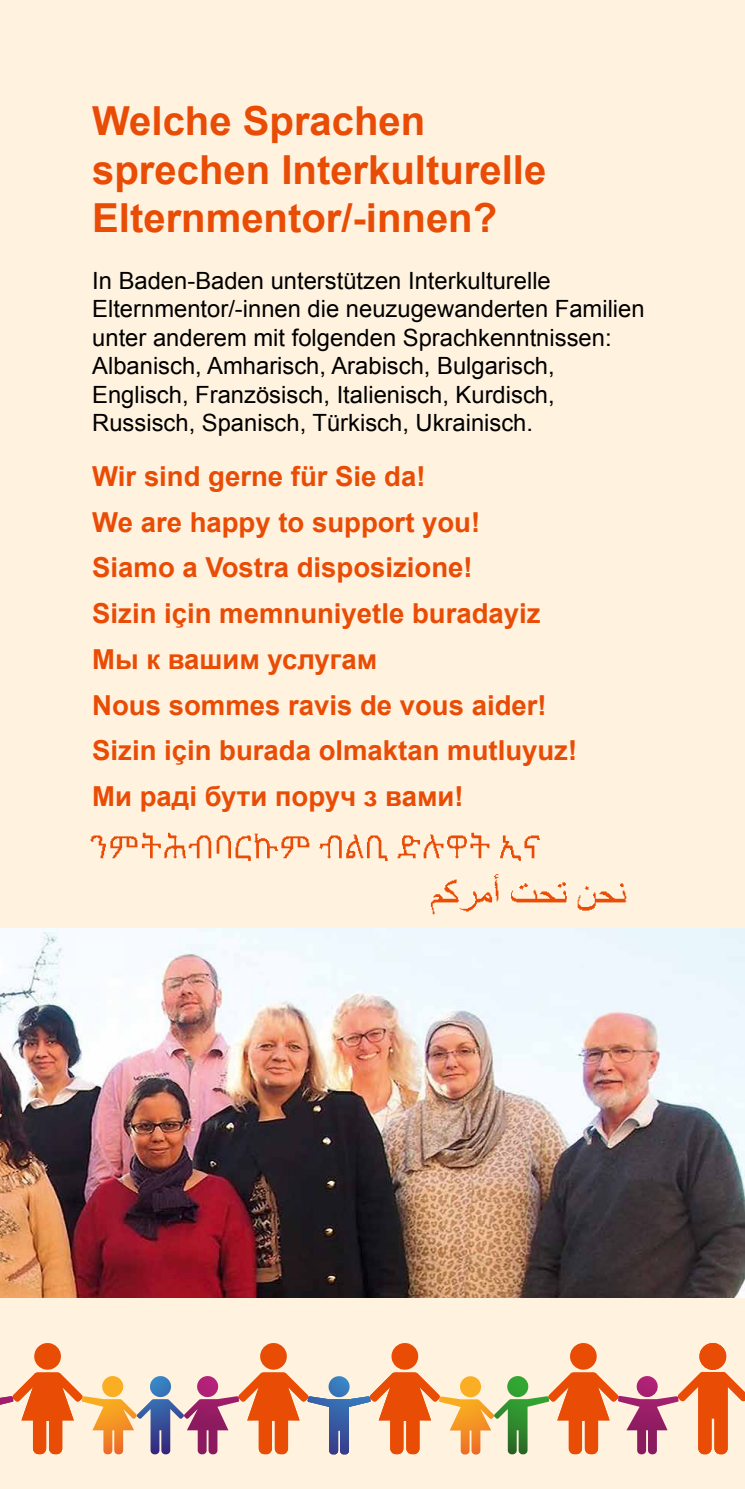
<style>
.page{position:relative;width:745px;height:1489px;background:#fff}
.page>*{position:absolute;margin:0;border:0;box-sizing:border-box;transform-origin:0 0}
.t1{font:700 40px/48px "Arial";color:#e94c05}
.Überschrift_2{font:700 27.5px "Arial";color:#e94c05}
.t2{font:23.75px/28.5px "Arial";color:#000}
</style>
<div class="page">
<div style="left:0;top:0;width:744px;height:1488px;background:#fff2df"></div>
<img style="left:90px;top:832px;width:450px;height:29px">
<img style="left:430px;top:874px;width:197px;height:41px">
<svg style="left:137px;top:1376px;width:47px;height:78px"></svg>
<img style="left:260px;top:1343px;width:27px;height:27px">
<img style="left:34px;top:1343px;width:27px;height:27px">
<svg style="left:0;top:1372px;width:83px;height:82px"></svg>
<img style="left:391px;top:1343px;width:27px;height:26px">
<svg style="left:238px;top:1372px;width:201px;height:82px"></svg>
<img style="left:570px;top:1343px;width:26px;height:27px">
<img style="left:102px;top:1376px;width:21px;height:20px">
<img style="left:82px;top:1396px;width:55px;height:58px">
<img style="left:460px;top:1376px;width:20px;height:20px">
<img style="left:439px;top:1396px;width:55px;height:58px">
<img style="left:197px;top:1376px;width:21px;height:20px">
<img style="left:184px;top:1396px;width:55px;height:58px">
<img style="left:636px;top:1376px;width:22px;height:19px">
<img style="left:618px;top:1395px;width:59px;height:59px">
<svg style="left:494px;top:1372px;width:124px;height:82px"></svg>
<svg style="left:677px;top:1343px;width:67px;height:110px"></svg>
<img style="left:0;top:928px;width:744px;height:369px">
<h1 class="t1" style="left:92px;top:99px;width:455px">Welche Sprachen sprechen Interkulturelle<br>Elternmentor/-innen?</h1>
<p class="t2" style="left:92px;top:266px;width:553px">In Baden-Baden unterstützen Interkulturelle<br>Elternmentor/-innen die neuzugewanderten Familien unter anderem mit folgenden Sprachkenntnissen:</p>
<p class="t2" style="left:92px;top:352px;width:463px;text-align:justify">Albanisch, Amharisch, Arabisch, Bulgarisch, Englisch, Französisch, Italienisch, Kurdisch, Russisch, Spanisch, Türkisch, Ukrainisch.</p>
<p class="Überschrift_2" style="left:92px;top:458px;width:334px">Wir sind gerne für Sie da!</p>
<p class="Überschrift_2" style="left:92px;top:503px;width:389px">We are happy to support you!</p>
<p class="Überschrift_2" style="left:92px;top:549px;width:382px">Siamo a Vostra disposizione!</p>
<p class="Überschrift_2" style="left:92px;top:595px;width:449px">Sizin için memnuniyetle buradayiz</p>
<p class="Überschrift_2" style="left:92px;top:641px;width:286px">Мы к вашим услугам</p>
<p class="Überschrift_2" style="left:92px;top:686px;width:455px">Nous sommes ravis de vous aider!</p>
<p class="Überschrift_2" style="left:92px;top:732px;width:486px">Sizin için burada olmaktan mutluyuz!</p>
<p class="Überschrift_2" style="left:92px;top:778px;width:372px">Ми раді бути поруч з вами!</p>
</div>
